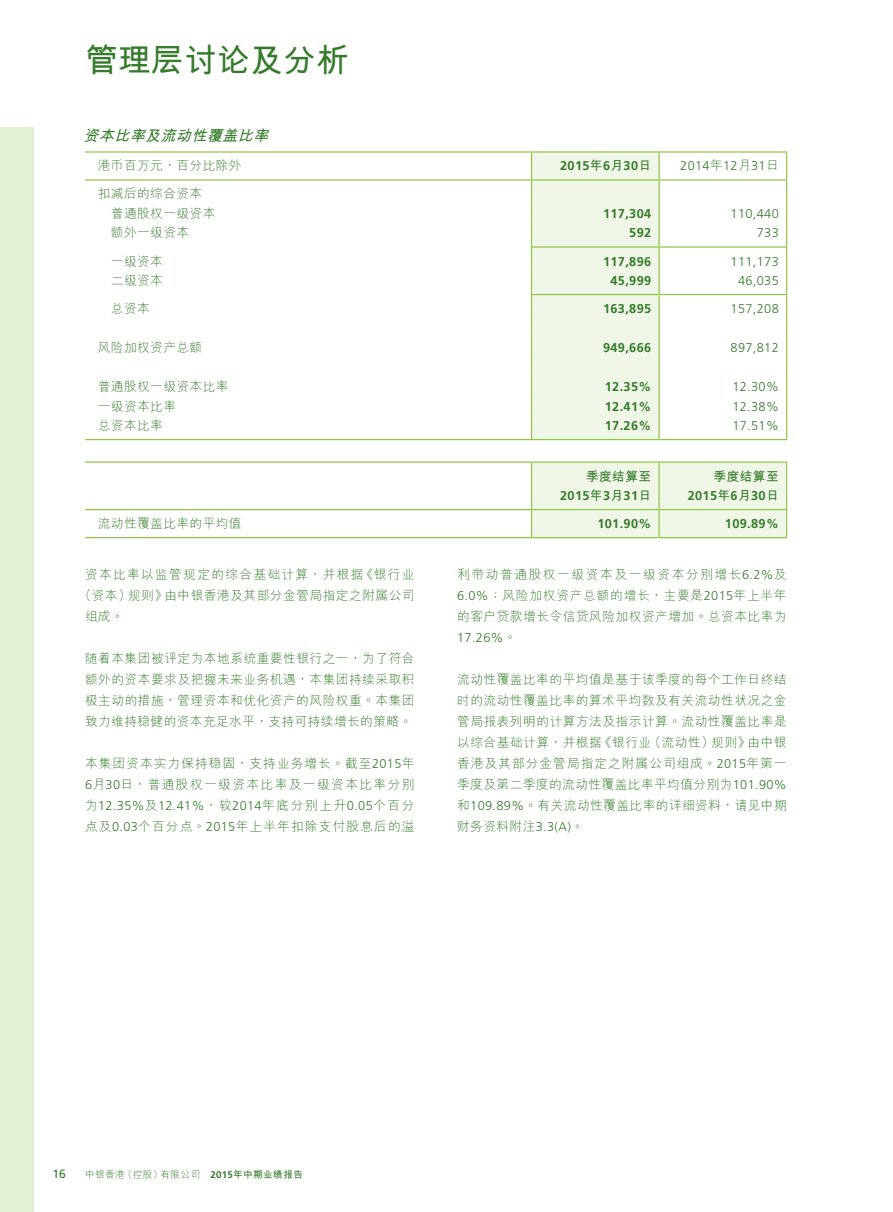
<style>
.page{position:relative;width:893px;height:1212px;background:#fff}
.page>*{position:absolute;margin:0;border:0;box-sizing:border-box;transform-origin:0 0}
.t1{font:700 33px "M Hei HKS";color:#357b2b}
.t2{font:italic 700 15px "M Hei HKS";color:#357b2b}
.t3{font:300 12.75px/21px "M Hei HKS";letter-spacing:.035em;color:#357b2b;text-align:justify}
.t4{font:300 12.75px "Frutiger LT Std";letter-spacing:.03em;color:#357b2b}
.t5{font:700 12.75px "Frutiger LT Std";letter-spacing:.03em;color:#357b2b}
.t6{font:300 12.75px/21px "M Hei HKS";letter-spacing:.105em;color:#357b2b}
.t7{font:300 12.75px "M Hei HKS";letter-spacing:.085em;color:#357b2b}
.t8{font:300 12.75px "M Hei HKS";letter-spacing:.1em;color:#357b2b}
.t9{font:700 12.75px "M Hei HKS";letter-spacing:.03em;color:#357b2b}
.t10{font:12px "Frutiger LT Std";color:#357b2b}
.t11{font:300 9.75px "M Hei HKS";letter-spacing:.03em;color:#357b2b}
.s1{font-family:"M Hei HKS"}
.s2{font-family:"Frutiger LT Std"}
.s3{font-family:"Frutiger LT Std";font-weight:700}
.s4{font-weight:700}
</style>
<div class="page">
<div style="left:0;top:128px;width:34px;height:1084px;background:#e4f0d4"></div>
<hr style="left:85px;top:151px;width:446px;height:2px;background:#8bc63e">
<hr style="left:531px;top:151px;width:128px;height:2px;background:#8bc63e">
<hr style="left:659px;top:151px;width:128px;height:2px;background:#8bc63e">
<div style="left:531px;top:152px;width:129px;height:288px;background:#f1f7e8"></div>
<svg style="left:786px;top:153px;width:1px;height:287px"></svg>
<hr style="left:85px;top:179px;width:446px;height:2px;background:#8bc63e">
<hr style="left:532px;top:179px;width:126px;height:2px;background:#8bc63e">
<hr style="left:660px;top:179px;width:126px;height:2px;background:#8bc63e">
<hr style="left:532px;top:246px;width:126px;height:2px;background:#8bc63e">
<hr style="left:660px;top:246px;width:126px;height:2px;background:#8bc63e">
<hr style="left:532px;top:294px;width:126px;height:1px;background:#8bc63e">
<hr style="left:660px;top:294px;width:126px;height:1px;background:#8bc63e">
<hr style="left:85px;top:439px;width:446px;height:1px;background:#8bc63e">
<hr style="left:532px;top:439px;width:126px;height:1px;background:#8bc63e">
<hr style="left:660px;top:439px;width:126px;height:1px;background:#8bc63e">
<hr style="left:85px;top:461px;width:446px;height:2px;background:#8bc63e">
<hr style="left:531px;top:461px;width:128px;height:2px;background:#8bc63e">
<hr style="left:659px;top:461px;width:128px;height:2px;background:#8bc63e">
<div style="left:531px;top:462px;width:256px;height:76px;background:#f1f7e8"></div>
<hr style="left:85px;top:509px;width:446px;height:1px;background:#8bc63e">
<hr style="left:532px;top:509px;width:126px;height:1px;background:#8bc63e">
<hr style="left:660px;top:509px;width:126px;height:1px;background:#8bc63e">
<hr style="left:85px;top:537px;width:446px;height:1px;background:#8bc63e">
<hr style="left:532px;top:537px;width:126px;height:1px;background:#8bc63e">
<hr style="left:660px;top:537px;width:126px;height:1px;background:#8bc63e">
<h1 class="t1" style="left:85px;top:36px;width:265px">管理層討論及分析</h1>
<p class="t2" style="left:83px;top:125px;width:191px">資本比率及流動性覆蓋比率</p>
<p class="t3" style="left:98px;top:155px;width:145px">港幣百萬元，百分比除外</p>
<p class="t5" style="left:560px;top:159px;width:93px">2015<span class="s1">年</span>6<span class="s1">月</span>30<span class="s1">日</span></p>
<p class="t4" style="left:680px;top:159px;width:100px">2014<span class="s1">年</span>12<span class="s1">月</span>31<span class="s1">日</span></p>
<p class="t3" style="left:111px;top:184px;width:106px;line-height:19.5px;text-indent:-13px">扣減後的綜合資本普通股權一級資本</p>
<p class="t5" style="left:603px;top:206px;width:50px">117,304</p>
<p class="t4" style="left:731px;top:206px;width:50px">110,440</p>
<p class="t3" style="left:111px;top:222px;width:80px">額外一級資本</p>
<p class="t5" style="left:629px;top:226px;width:23px">592</p>
<p class="t4" style="left:757px;top:226px;width:23px">733</p>
<p class="t3" style="left:111px;top:250px;width:54px">一級資本</p>
<p class="t5" style="left:603px;top:254px;width:50px">117,896</p>
<p class="t4" style="left:731px;top:254px;width:50px">111,173</p>
<p class="t3" style="left:111px;top:269px;width:54px">二級資本</p>
<p class="t5" style="left:610px;top:273px;width:42px">45,999</p>
<p class="t4" style="left:738px;top:273px;width:42px">46,035</p>
<p class="t3" style="left:111px;top:297px;width:40px">總資本</p>
<p class="t5" style="left:603px;top:301px;width:50px">163,895</p>
<p class="t4" style="left:731px;top:301px;width:50px">157,208</p>
<p class="t3" style="left:98px;top:336px;width:106px">風險加權資產總額</p>
<p class="t5" style="left:603px;top:340px;width:50px">949,666</p>
<p class="t4" style="left:731px;top:340px;width:50px">897,812</p>
<p class="t3" style="left:98px;top:375px;width:132px">普通股權一級資本比率</p>
<p class="t5" style="left:605px;top:379px;width:48px">12.35%</p>
<p class="t4" style="left:732px;top:379px;width:48px">12.30%</p>
<p class="t3" style="left:98px;top:395px;width:80px">一級資本比率</p>
<p class="t5" style="left:605px;top:399px;width:48px">12.41%</p>
<p class="t4" style="left:732px;top:399px;width:48px">12.38%</p>
<p class="t3" style="left:98px;top:414px;width:67px">總資本比率</p>
<p class="t5" style="left:605px;top:418px;width:48px">17.26%</p>
<p class="t4" style="left:732px;top:418px;width:48px">17.51%</p>
<p class="t9" style="left:586px;top:467px;width:67px">季度結算至</p>
<p class="t5" style="left:560px;top:488px;width:93px">2015<span class="s1">年</span>3<span class="s1">月</span>31<span class="s1">日</span></p>
<p class="t9" style="left:714px;top:467px;width:67px">季度結算至</p>
<p class="t5" style="left:688px;top:488px;width:93px">2015<span class="s1">年</span>6<span class="s1">月</span>30<span class="s1">日</span></p>
<p class="t3" style="left:98px;top:512px;width:145px">流動性覆蓋比率的平均值</p>
<p class="t5" style="left:597px;top:516px;width:55px">101.90%</p>
<p class="t5" style="left:725px;top:516px;width:55px">109.89%</p>
<p class="t8" style="left:85px;top:565px;width:331px">資本比率以監管規定的綜合基礎計算，並根據《銀行業</p>
<p class="t3" style="left:79px;top:584px;width:337px">（資本）規則》由中銀香港及其部分金管局指定之附屬公司</p>
<p class="t3" style="left:85px;top:605px;width:40px">組成。</p>
<p class="t3" style="left:85px;top:647px;width:331px">隨着本集團被評定為本地系統重要性銀行之一，為了符合額外的資本要求及把握未來業務機遇，本集團持續採取積極主動的措施，管理資本和優化資產的風險權重。本集團致力維持穩健的資本充足水平，支持可持續增長的策略。</p>
<p class="t6" style="left:85px;top:752px;width:331px">本集團資本實力保持穩固，支持業務增長。截至<span class="s2">2015</span>年<br><span class="s2">6</span>月<span class="s2">30</span>日，普通股權一級資本比率及一級資本比率分別</p>
<p class="t4" style="left:85px;top:798px;width:331px"><span class="s1">為</span>12.35%<span class="s1">及</span>12.41%<span class="s1">，較</span>2014<span class="s1">年底分別上升</span>0.05<span class="s1">個百分</span></p>
<p class="t7" style="left:85px;top:817px;width:331px">點及<span class="s2">0.03</span>個百分點。<span class="s2">2015</span>年上半年扣除支付股息後的溢</p>
<p class="t3" style="left:457px;top:563px;width:331px">利帶動普通股權一級資本及一級資本分別增長<span class="s2">6.2%</span>及<span class="s2">6.0%</span>；風險加權資產總額的增長，主要是<span class="s2">2015</span>年上半年的客戶貸款增長令信貸風險加權資產增加。總資本比率為</p>
<p class="t4" style="left:457px;top:630px;width:61px">17.26%<span class="s1">。</span></p>
<p class="t3" style="left:457px;top:668px;width:331px">流動性覆蓋比率的平均值是基於該季度的每個工作日終結時的流動性覆蓋比率的算術平均數及有關流動性狀況之金管局報表列明的計算方法及指示計算。流動性覆蓋比率是以綜合基礎計算，並根據《銀行業（流動性）規則》由中銀香港及其部分金管局指定之附屬公司組成。<span class="s2">2015</span>年第一季度及第二季度的流動性覆蓋比率平均值分別為<span class="s2">101.90%</span>和<span class="s2">109.89%</span>。有關流動性覆蓋比率的詳細資料，請見中期財務資料附註<span class="s2">3.3(A)</span>。</p>
<p class="t10" style="left:52px;top:1167px;width:15px">16</p>
<p class="t11" style="left:85px;top:1168px;width:220px">中銀香港（控股）有限公司 <span class="s3">2015</span><span class="s4">年中期業績報告</span></p>
</div>
